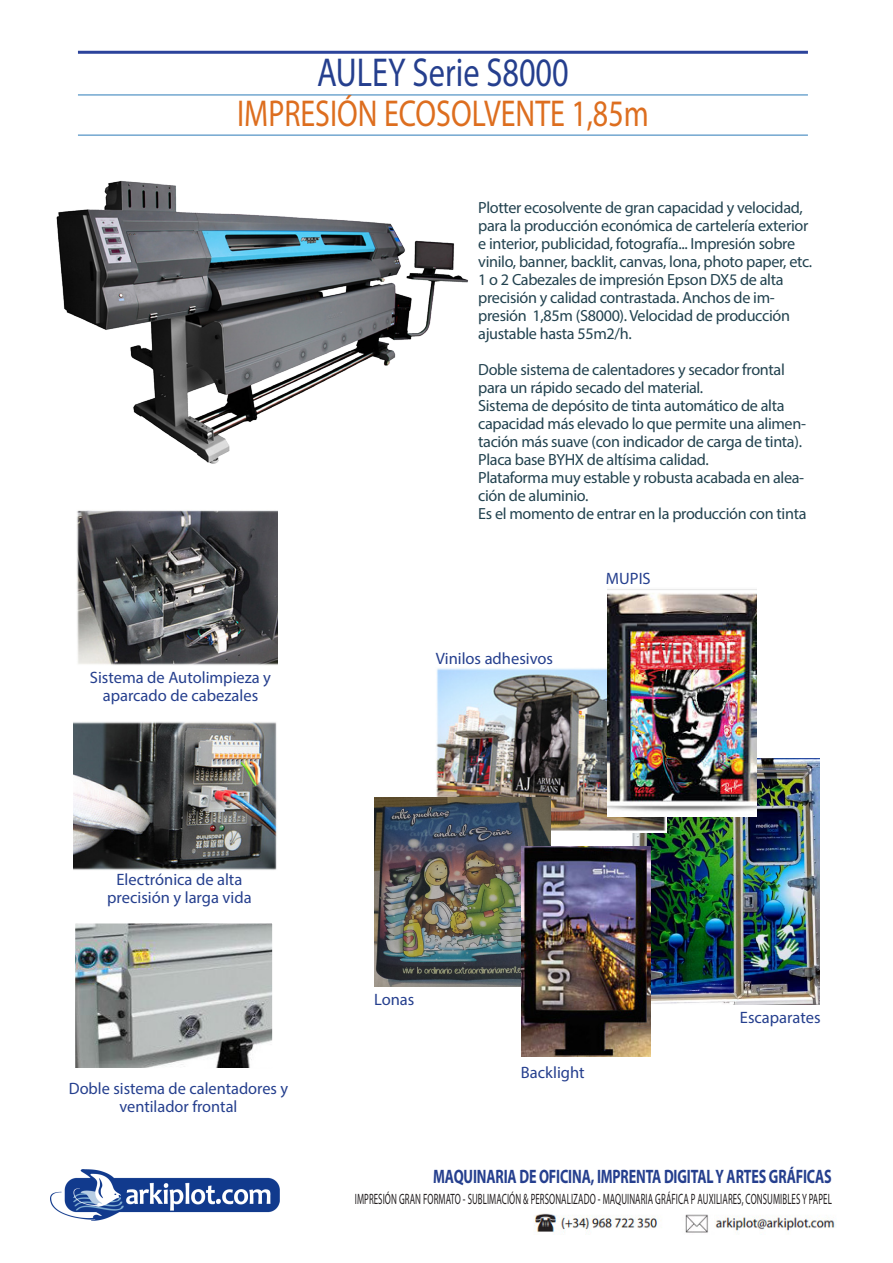
<style>
.page{position:relative;width:893px;height:1263px;background:#fff}
.page>*{position:absolute;margin:0;border:0;box-sizing:border-box;transform-origin:0 0}
.tituloSección{font:40.5px "Myriad Pro";color:#253f8e;scale:.8 1}
.subtituloSección_-_C{font:37.5px "Myriad Pro";color:#dd6e1f;scale:.8 1}
.t1{font:700 19.5px "Myriad Pro";letter-spacing:-.01em;color:#253f8e;scale:.72 1}
.pieizq{font:16.5px/18px "Myriad Pro";color:#253f8e;text-align:center}
.Párrafo{font:16.2px/18px "Myriad Pro";letter-spacing:-.02em;color:#22424f}
.t2{font:15px "Myriad Pro";letter-spacing:.01em;color:#231f20;scale:.59 1}
</style>
<div class="page">
<img style="left:534px;top:1213px;width:301px;height:22px">
<img style="left:50px;top:1170px;width:230px;height:50px">
<hr style="left:78px;top:51px;width:730px;height:3px;background:#2b439b">
<hr style="left:78px;top:94px;width:730px;height:2px;background:#72a7d0">
<hr style="left:78px;top:134px;width:730px;height:2px;background:#72a7d0">
<img style="left:77px;top:510px;width:201px;height:155px">
<img style="left:74px;top:721px;width:203px;height:149px">
<img style="left:632px;top:758px;width:188px;height:247px">
<img style="left:436px;top:668px;width:231px;height:165px">
<img style="left:607px;top:589px;width:150px;height:227px">
<img style="left:374px;top:797px;width:177px;height:189px">
<img style="left:522px;top:846px;width:128px;height:211px">
<img style="left:77px;top:925px;width:194px;height:141px">
<div style="left:74px;top:922px;width:200px;height:147px;border:2px solid #fff"></div>
<img style="left:56px;top:180px;width:412px;height:284px">
<p class="tituloSección" style="left:317px;top:47px;width:316px">AULEY Serie S8000</p>
<p class="subtituloSección_-_C" style="left:237px;top:90px;width:516px">IMPRESIÓN ECOSOLVENTE 1,85m</p>
<p class="Párrafo" style="left:478px;top:199px;width:335px">Plotter ecosolvente de gran capacidad y velocidad, para la producción económica de cartelería exterior e interior, publicidad, fotografía... Impresión sobre vinilo, banner, backlit, canvas, lona, photo paper, etc.</p>
<p class="Párrafo" style="left:478px;top:271px;width:313px">1 o 2 Cabezales de impresión Epson DX5 de alta precisión y calidad contrastada. Anchos de im&shy;presión 1,85m (S8000). Velocidad de producción ajustable hasta 55m2/h.</p>
<p class="Párrafo" style="left:478px;top:361px;width:308px">Doble sistema de calentadores y secador frontal para un rápido secado del material.</p>
<p class="Párrafo" style="left:478px;top:397px;width:329px">Sistema de depósito de tinta automático de alta capacidad más elevado lo que permite una alimen&shy;tación más suave (con indicador de carga de tinta).</p>
<p class="Párrafo" style="left:478px;top:451px;width:232px">Placa base BYHX de altísima calidad.</p>
<p class="Párrafo" style="left:478px;top:469px;width:328px">Plataforma muy estable y robusta acabada en alea&shy;ción de aluminio.</p>
<p class="Párrafo" style="left:478px;top:505px;width:330px">Es el momento de entrar en la producción con tinta</p>
<p class="pieizq" style="left:90px;top:668px;width:183px">Sistema de Autolimpieza y aparcado de cabezales</p>
<p class="pieizq" style="left:436px;top:649px;width:119px">Vinilos adhesivos</p>
<p class="pieizq" style="left:606px;top:569px;width:46px">MUPIS</p>
<p class="pieizq" style="left:107px;top:870px;width:146px">Electrónica de alta precisión y larga vida</p>
<p class="pieizq" style="left:69px;top:1079px;width:221px">Doble sistema de calentadores y ventilador frontal</p>
<p class="pieizq" style="left:374px;top:990px;width:42px">Lonas</p>
<p class="pieizq" style="left:521px;top:1063px;width:65px">Backlight</p>
<p class="pieizq" style="left:740px;top:1008px;width:82px">Escaparates</p>
<p class="t1" style="left:433px;top:1164px;width:555px">MAQUINARIA DE OFICINA, IMPRENTA DIGITAL Y ARTES GRÁFICAS</p>
<p class="t2" style="left:355px;top:1190px;width:810px">IMPRESIÓN GRAN FORMATO - SUBLIMACIÓN &amp; PERSONALIZADO - MAQUINARIA GRÁFICA P AUXILIARES, CONSUMIBLES Y PAPEL</p>
</div>
